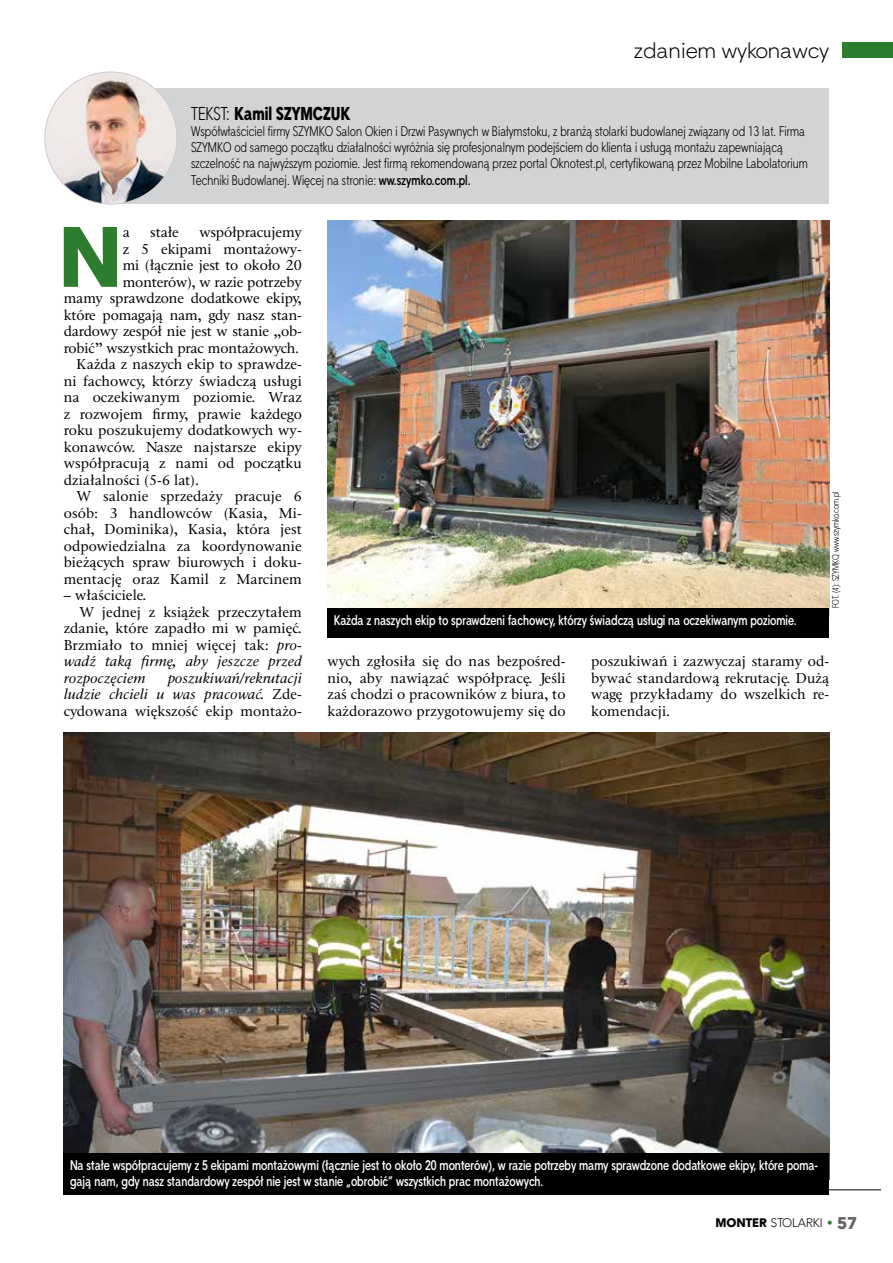
<style>
.page{position:relative;width:893px;height:1263px;background:#fff}
.page>*{position:absolute;margin:0;border:0;box-sizing:border-box;transform-origin:0 0}
.t1{font:82.65px "Straight EFN Heavy";color:#2d7d2f}
.t2{font:21px "Straight EFN";color:#000}
.t3{font:18px "Straight Cnd EFN Heavy";color:#000}
.t4{font:14.25px/16.5px "Classic EFN";letter-spacing:.005em;color:#000;text-align:justify}
.t5{font:italic 14.25px/16.5px "Classic EFN";letter-spacing:.005em;color:#000;text-align:justify}
.t6{font:13.5px/16.2px "Straight Cnd EFN";letter-spacing:.005em;color:#000}
.t7{font:700 13.5px/16.2px "Straight Cnd EFN";color:#fff}
.t8{font:12px "Straight EFN";color:#000}
.t9{font:9px "Straight Cnd EFN";color:#000}
.s1{font-family:"Straight Cnd EFN"}
.s2{font-weight:700}
.s3{font-style:italic}
.s4{font-style:normal}
.s5{font-family:"Straight EFN Heavy"}
.s6{font-family:"Straight EFN Heavy";color:#2d7d2f}
.s7{font-family:"Straight EFN Heavy";font-size:16.5px;color:#636466}
</style>
<div class="page">
<div style="left:842px;top:43px;width:51px;height:15px;background:#2d7d2f"></div>
<hr style="left:115px;top:1189px;width:766px;height:1px;background:#000">
<div style="left:104px;top:89px;width:725px;height:115px;background:#d1d3d4"></div>
<img style="left:45px;top:72px;width:132px;height:132px;border-radius:66px">
<img style="left:64px;top:732px;width:765px;height:421px">
<div style="left:64px;top:1153px;width:765px;height:41px;background:#000"></div>
<img style="left:327px;top:221px;width:502px;height:387px">
<div style="left:327px;top:608px;width:502px;height:29px;background:#000"></div>
<h2 class="t2" style="left:634px;top:38px;width:196px">zdaniem wykonawcy</h2>
<p class="t3" style="left:191px;top:103px;width:160px"><span class="s1">TEKST:</span> Kamil SZYMCZUK</p>
<p class="t6" style="left:191px;top:123px;width:618px">Współwłaściciel firmy SZYMKO Salon Okien i Drzwi Pasywnych w Białymstoku, z branżą stolarki budowlanej związany od 13 lat. Firma SZYMKO od samego początku działalności wyróżnia się profesjonalnym podejściem do klienta i usługą montażu zapewniającą szczelność na najwyższym poziomie. Jest firmą rekomendowaną przez portal Oknotest.pl, certyfikowaną przez Mobilne Labolatorium Techniki Budowlanej. Więcej na stronie: <span class="s2">ww.szymko.com.pl.</span></p>
<h1 class="t1" style="left:58px;top:207px;width:66px">N</h1>
<p class="t4" style="left:123px;top:225px;width:9px">a</p>
<p class="t4" style="left:150px;top:225px;width:30px">stałe</p>
<p class="t4" style="left:199px;top:225px;width:104px">współpracujemy</p>
<p class="t4" style="left:123px;top:241px;width:181px">z 5 ekipami montażowy-</p>
<p class="t4" style="left:123px;top:258px;width:181px">mi (łącznie jest to około 20</p>
<p class="t4" style="left:123px;top:274px;width:181px">monterów), w razie potrzeby</p>
<p class="t4" style="left:64px;top:291px;width:240px">mamy sprawdzone dodatkowe ekipy,</p>
<p class="t4" style="left:64px;top:307px;width:240px">które pomagają nam, gdy nasz stan-</p>
<p class="t4" style="left:64px;top:324px;width:240px">dardowy zespół nie jest w stanie „ob-</p>
<p class="t4" style="left:64px;top:340px;width:237px">robić” wszystkich prac montażowych.</p>
<p class="t4" style="left:77px;top:357px;width:227px">Każda z naszych ekip to sprawdze-</p>
<p class="t4" style="left:64px;top:373px;width:240px">ni fachowcy, którzy świadczą usługi</p>
<p class="t4" style="left:64px;top:390px;width:240px">na oczekiwanym poziomie. Wraz</p>
<p class="t4" style="left:64px;top:406px;width:240px">z rozwojem firmy, prawie każdego</p>
<p class="t4" style="left:64px;top:423px;width:240px">roku poszukujemy dodatkowych wy-</p>
<p class="t4" style="left:64px;top:439px;width:240px">konawców. Nasze najstarsze ekipy</p>
<p class="t4" style="left:64px;top:456px;width:240px">współpracują z nami od początku</p>
<p class="t4" style="left:64px;top:472px;width:137px">działalności (5-6 lat).</p>
<p class="t4" style="left:77px;top:489px;width:227px">W salonie sprzedaży pracuje 6</p>
<p class="t4" style="left:64px;top:505px;width:240px">osób: 3 handlowców (Kasia, Mi-</p>
<p class="t4" style="left:64px;top:522px;width:240px">chał, Dominika), Kasia, która jest</p>
<p class="t4" style="left:64px;top:538px;width:240px">odpowiedzialna za koordynowanie</p>
<p class="t4" style="left:64px;top:555px;width:240px">bieżących spraw biurowych i doku-</p>
<p class="t4" style="left:64px;top:571px;width:240px">mentację oraz Kamil z Marcinem</p>
<p class="t4" style="left:64px;top:588px;width:84px">– właściciele.</p>
<p class="t4" style="left:79px;top:604px;width:224px">W jednej z książek przeczytałem</p>
<p class="t4" style="left:64px;top:621px;width:240px">zdanie, które zapadło mi w pamięć.</p>
<p class="t4" style="left:64px;top:637px;width:240px">Brzmiało to mniej więcej tak: <span class="s3">pro-</span></p>
<p class="t5" style="left:64px;top:653px;width:240px">wadź taką firmę, aby jeszcze przed</p>
<p class="t5" style="left:64px;top:670px;width:83px">rozpoczęciem</p>
<p class="t5" style="left:64px;top:670px;width:240px;text-indent:104px">poszukiwań/rekrutacji ludzie chcieli u was pracować. <span class="s4">Zde&shy;cydowana większość ekip montażo-</span></p>
<p class="t9" style="left:830px;top:608px;width:118px;rotate:-90deg">FOT. (4): SZYMKO, www.szymko.com.pl</p>
<p class="t7" style="left:334px;top:612px;width:464px">Każda z naszych ekip to sprawdzeni fachowcy, którzy świadczą usługi na oczekiwanym poziomie.</p>
<p class="t4" style="left:327px;top:654px;width:240px">wych zgłosiła się do nas bezpośred&shy;nio, aby nawiązać współpracę. Jeśli zaś chodzi o pracowników z biura, to każdorazowo przygotowujemy się do</p>
<p class="t4" style="left:591px;top:654px;width:240px">poszukiwań i zazwyczaj staramy od&shy;bywać standardową rekrutację. Dużą wagę przykładamy do wszelkich re&shy;komendacji.</p>
<p class="t7" style="left:70px;top:1157px;width:749px">Na stałe współpracujemy z 5 ekipami montażowymi (łącznie jest to około 20 monterów), w razie potrzeby mamy sprawdzone dodatkowe ekipy, które poma&shy;gają nam, gdy nasz standardowy zespół nie jest w stanie „obrobić” wszystkich prac montażowych.</p>
<p class="t8" style="left:715px;top:1216px;width:143px"><span class="s5">MONTER</span> STOLARKI <span class="s6">•</span> <span class="s7">57</span></p>
</div>
